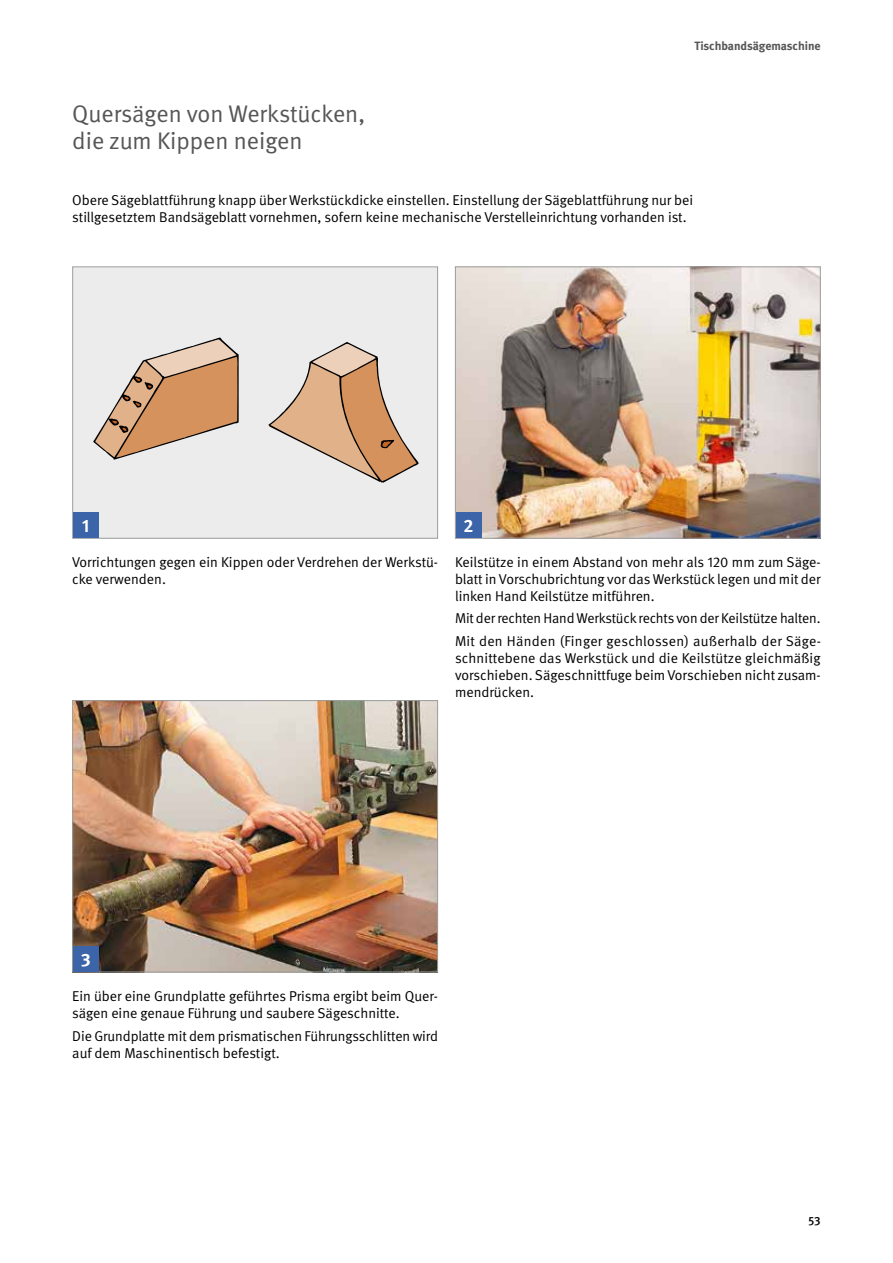
<style>
.page{position:relative;width:893px;height:1263px;background:#fff}
.page>*{position:absolute;margin:0;border:0;box-sizing:border-box;transform-origin:0 0}
.t1{font:24px/27px "DGUV Meta";color:#565656}
.t2{font:700 18px "DGUV Meta";color:#fff}
.t3{font:14.25px/17.1px "DGUV Meta";color:#000}
.t4{font:700 12px "DGUV Meta";letter-spacing:-.005em;color:#565656}
.t5{font:500 12px "DGUV Meta";color:#000}
</style>
<div class="page">
<img style="left:457px;top:268px;width:362px;height:269px">
<div style="left:455px;top:266px;width:366px;height:273px;border:1px solid #9c9d9d"></div>
<div style="left:456px;top:512px;width:25px;height:26px;background:#3c64a8"></div>
<div style="left:73px;top:267px;width:365px;height:271px;background:#ececed"></div>
<svg style="left:93px;top:338px;width:146px;height:122px"></svg>
<svg style="left:268px;top:342px;width:151px;height:141px"></svg>
<div style="left:72px;top:266px;width:366px;height:273px;border:1px solid #9c9d9d"></div>
<div style="left:73px;top:512px;width:26px;height:26px;background:#3c64a8"></div>
<img style="left:74px;top:702px;width:362px;height:268px">
<div style="left:72px;top:700px;width:366px;height:272px;border:1px solid #9c9d9d"></div>
<div style="left:73px;top:946px;width:26px;height:26px;background:#3c64a8"></div>
<h1 class="t1" style="left:72px;top:101px;width:294px">Quersägen von Werkstücken, die zum Kippen neigen</h1>
<p class="t4" style="left:694px;top:39px;width:128px">Tischbandsägemaschine</p>
<p class="t3" style="left:72px;top:192px;width:622px">Obere Sägeblattführung knapp über Werkstückdicke einstellen. Einstellung der Sägeblattführung nur bei stillgesetztem Bandsägeblatt vornehmen, sofern keine mechanische Verstelleinrichtung vorhanden ist.</p>
<p class="t2" style="left:82px;top:515px;width:9px">1</p>
<p class="t2" style="left:463px;top:515px;width:12px">2</p>
<p class="t3" style="left:72px;top:553px;width:367px">Vorrichtungen gegen ein Kippen oder Verdrehen der Werkstü&shy;cke verwenden.</p>
<p class="t3" style="left:455px;top:553px;width:367px;text-align:justify">Keilstütze in einem Abstand von mehr als 120 mm zum Säge&shy;blatt in Vorschubrichtung vor das Werkstück legen und mit der linken Hand Keilstütze mitführen.</p>
<p class="t3" style="left:455px;top:607px;width:367px;line-height:22.4px">Mit der rechten Hand Werkstück rechts von der Keilstütze halten.<br>Mit den Händen (Finger geschlossen) außerhalb der Säge-</p>
<p class="t3" style="left:455px;top:649px;width:367px;text-align:justify">schnittebene das Werkstück und die Keilstütze gleichmäßig vorschieben. Sägeschnittfuge beim Vorschieben nicht zusam&shy;mendrücken.</p>
<p class="t2" style="left:81px;top:949px;width:11px">3</p>
<p class="t3" style="left:72px;top:988px;width:366px">Ein über eine Grundplatte geführtes Prisma ergibt beim Quer&shy;sägen eine genaue Führung und saubere Sägeschnitte.</p>
<p class="t3" style="left:72px;top:1027px;width:367px">Die Grundplatte mit dem prismatischen Führungsschlitten wird auf dem Maschinentisch befestigt.</p>
<p class="t5" style="left:808px;top:1213px;width:14px">53</p>
</div>
